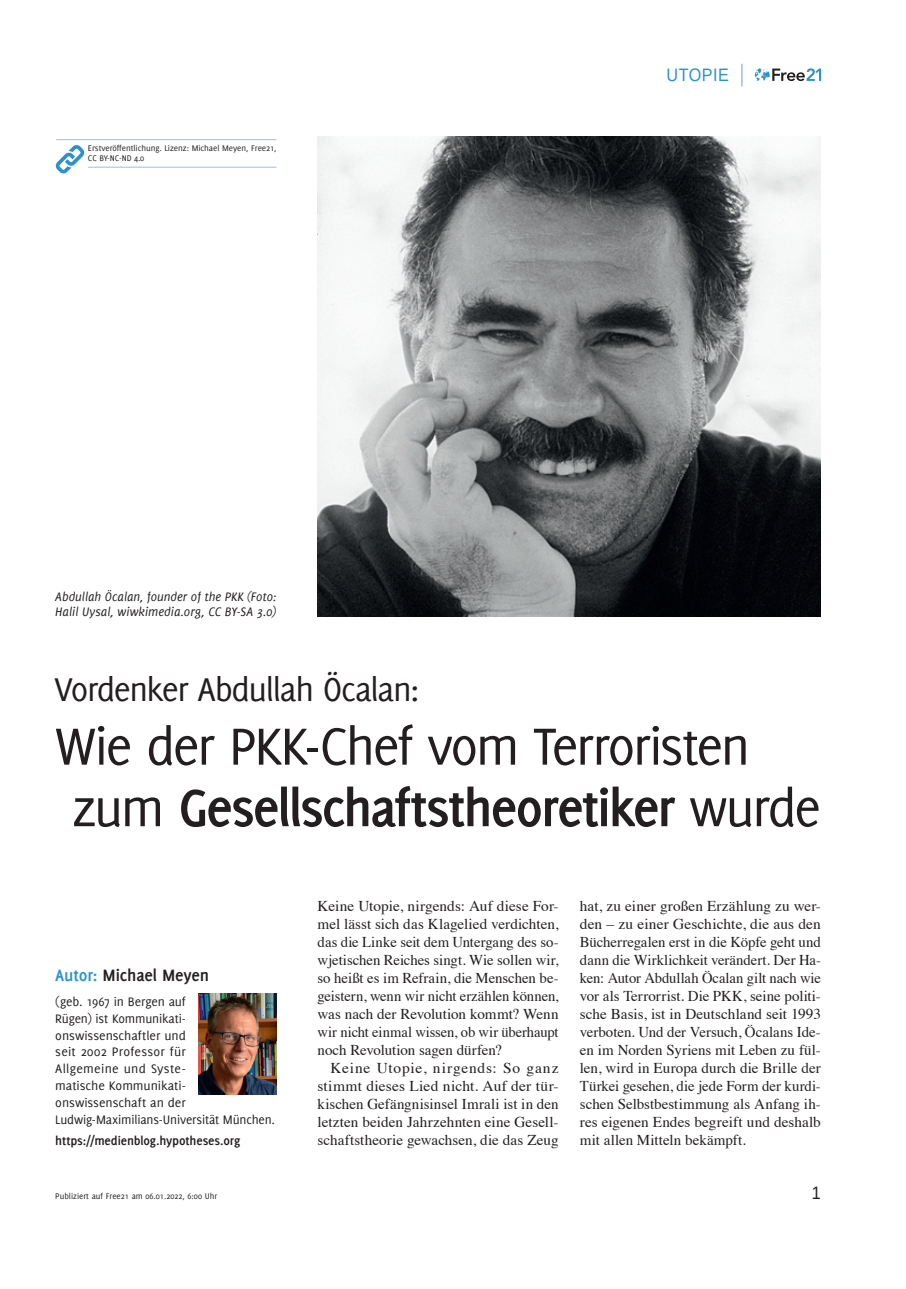
<style>
.page{position:relative;width:906px;height:1289px;background:#fff}
.page>*{position:absolute;margin:0;border:0;box-sizing:border-box;transform-origin:0 0}
.t1{font:57px/61.5px "Delicious";letter-spacing:-.045em;color:#231f20}
.t2{font:36px "Delicious";letter-spacing:-.04em;color:#231f20}
.t3{font:700 18px "Delicious";letter-spacing:-.01em;color:#231f20}
.t4{font:18px "Liberation Sans";letter-spacing:.03em;color:#2a92d0;scale:.9 1}
.t5{font:18px "Liberation Sans";color:#231f20;scale:.9 1}
.t6{font:15px/18px "Times";color:#231f20;text-align:justify}
.t7{font:13.5px/16.8px "Delicious";letter-spacing:-.005em;color:#231f20}
.t8{font:italic 13.5px/15px "Delicious";color:#231f20}
.t9{font:700 13.5px "Delicious";letter-spacing:-.01em;color:#231f20}
.t10{font:9px/10.8px "Delicious";letter-spacing:-.005em;color:#231f20}
.s1{font-weight:700}
.s2{color:#2a92d0}
</style>
<div class="page">
<svg style="left:755px;top:68px;width:66px;height:13px"></svg>
<svg style="left:741px;top:64px;width:1px;height:22px"></svg>
<hr style="left:56px;top:139px;width:220px;height:1px;background:#9abfe5">
<hr style="left:88px;top:167px;width:188px;height:1px;background:#9abfe5">
<svg style="left:55px;top:145px;width:30px;height:29px"></svg>
<img style="left:317px;top:136px;width:504px;height:480px">
<img style="left:199px;top:993px;width:77px;height:101px">
<p class="t10" style="left:88px;top:142px;width:190px">Erstveröffentlichung. Lizenz: Michael Meyen, Free21,<br>CC BY-NC-ND 4.0</p>
<p class="t8" style="left:55px;top:589px;width:223px">Abdullah Öcalan, founder of the PKK (Foto:<br>Halil Uysal, wiwkimedia.org, CC BY-SA 3.0)</p>
<h2 class="t2" style="left:55px;top:669px;width:366px">Vordenker Abdullah Öcalan:</h2>
<p class="t4" style="left:666px;top:63px;width:71px">Utopie</p>
<h1 class="t1" style="left:55px;top:714px;width:767px">Wie der PKK-Chef vom Terroristen zum <span class="s1">Gesellschaftstheoretiker</span> wurde</h1>
<p class="t3" style="left:55px;top:964px;width:155px"><span class="s2">Autor:</span> Michael Meyen</p>
<p class="t7" style="left:55px;top:992px;width:221px">(geb. 1967 in Bergen auf<br>Rügen) ist Kommunikati&shy;onswissenschaftler und<br>seit 2002 Professor für<br>Allgemeine und Syste-<br>matische Kommunikati&shy;onswissenschaft an der<br>Ludwig-Maximilians-Universität München.</p>
<p class="t9" style="left:55px;top:1132px;width:186px">https://medienblog.hypotheses.org</p>
<p class="t6" style="left:317px;top:895px;width:242px">Keine Utopie, nirgends: Auf diese For&shy;mel lässt sich das Klagelied verdichten, das die Linke seit dem Untergang des so&shy;wjetischen Reiches singt. Wie sollen wir, so heißt es im Refrain, die Menschen be&shy;geistern, wenn wir nicht erzählen können, was nach der Revolution kommt? Wenn wir nicht einmal wissen, ob wir überhaupt noch Revolution sagen dürfen?</p>
<p class="t6" style="left:317px;top:1057px;width:242px;text-indent:13px">Keine Utopie, nirgends: So ganz stimmt dieses Lied nicht. Auf der tür&shy;kischen Gefängnisinsel Imrali ist in den letzten beiden Jahrzehnten eine Gesell&shy;schaftstheorie gewachsen, die das Zeug</p>
<p class="t6" style="left:580px;top:895px;width:242px">hat, zu einer großen Erzählung zu wer&shy;den – zu einer Geschichte, die aus den Bücherregalen erst in die Köpfe geht und dann die Wirklichkeit verändert. Der Ha&shy;ken: Autor Abdullah Öcalan gilt nach wie vor als Terrorrist. Die PKK, seine politi&shy;sche Basis, ist in Deutschland seit 1993 verboten. Und der Versuch, Öcalans Ide&shy;en im Norden Syriens mit Leben zu fül&shy;len, wird in Europa durch die Brille der Türkei gesehen, die jede Form der kurdi&shy;schen Selbstbestimmung als Anfang ih&shy;res eigenen Endes begreift und deshalb mit allen Mitteln bekämpft.</p>
<p class="t10" style="left:55px;top:1190px;width:163px">Publiziert auf Free21 am 06.01.2022, 6:00 Uhr</p>
<p class="t5" style="left:812px;top:1181px;width:12px">1</p>
</div>
